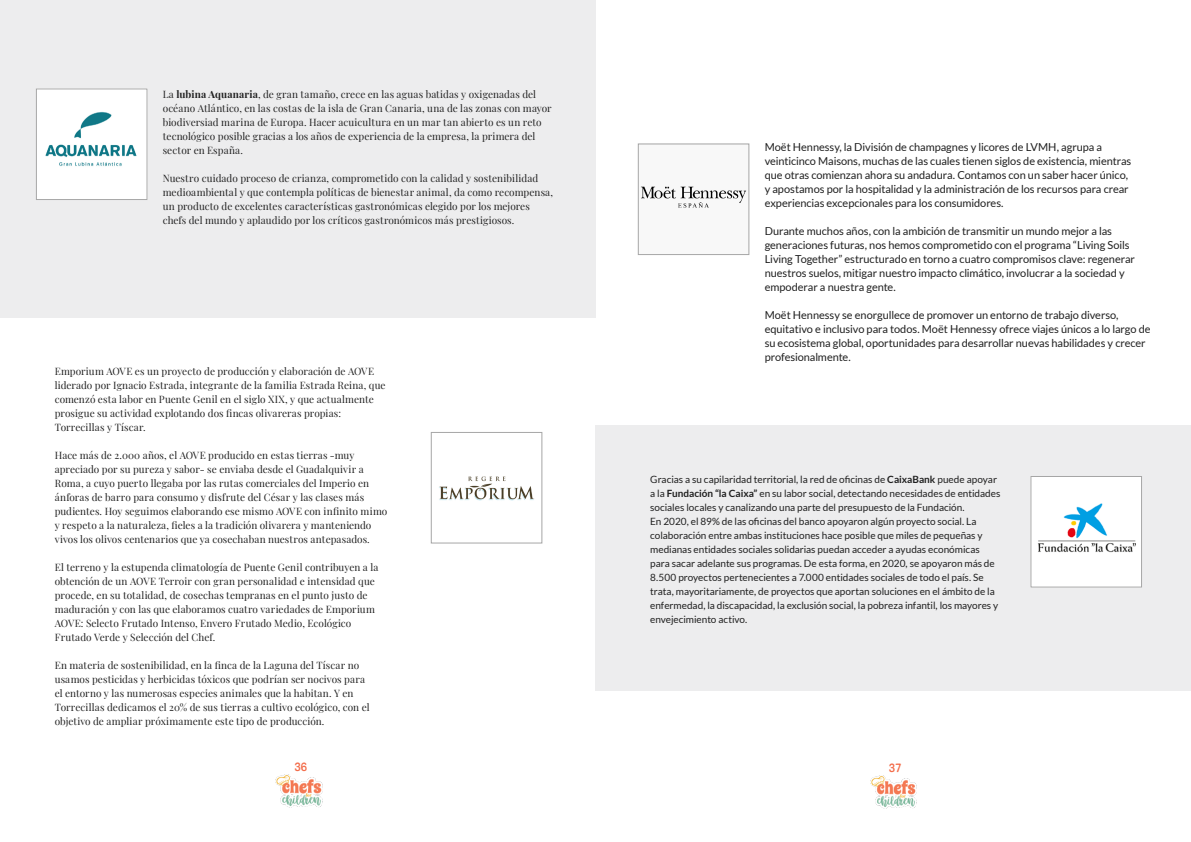
<style>
.page{position:relative;width:1191px;height:842px;background:#fff}
.page>*{position:absolute;margin:0;border:0;box-sizing:border-box;transform-origin:0 0}
.t1{font:12px "Caraque Regular Melted";color:#f36d4b}
.TEXTODossier{font:11px/14px "Lato";letter-spacing:-.005em;color:#202020}
.t2{font:10px/14px "Playfair Display";letter-spacing:.01em;color:#202020}
.TEXTODossier-2{font:10px/14px "Lato";color:#202020}
.s1{font-weight:700}
</style>
<div class="page">
<img style="left:275px;top:774px;width:48px;height:34px">
<img style="left:870px;top:775px;width:47px;height:34px">
<div style="left:0;top:0;width:595px;height:318px;background:#ededee"></div>
<img style="left:439px;top:476px;width:95px;height:25px">
<div style="left:431px;top:432px;width:111px;height:111px;border:1px solid #a6a6a6"></div>
<img style="left:38px;top:91px;width:107px;height:107px">
<div style="left:36px;top:89px;width:111px;height:111px;border:1px solid #a6a6a6"></div>
<div style="left:595px;top:425px;width:596px;height:265px;background:#ededee"></div>
<img style="left:1032px;top:478px;width:108px;height:107px">
<div style="left:1030px;top:476px;width:112px;height:111px;border:1px solid #a6a6a6"></div>
<img style="left:640px;top:186px;width:107px;height:22px">
<div style="left:638px;top:144px;width:111px;height:111px;border:1px solid #a6a6a6"></div>
<p class="t2" style="left:163px;top:86px;width:390px">La <span class="s1">lubina Aquanaria</span>, de gran tamaño, crece en las aguas batidas y oxigenadas del océano Atlántico, en las costas de la isla de Gran Canaria, una de las zonas con mayor biodiversiad marina de Europa. Hacer acuicultura en un mar tan abierto es un reto tecnológico posible gracias a los años de experiencia de la empresa, la primera del sector en España.</p>
<p class="t2" style="left:163px;top:170px;width:392px">Nuestro cuidado proceso de crianza, comprometido con la calidad y sostenibilidad medioambiental y que contempla políticas de bienestar animal, da como recompensa, un producto de excelentes características gastronómicas elegido por los mejores chefs del mundo y aplaudido por los críticos gastronómicos más prestigiosos.</p>
<p class="t2" style="left:55px;top:364px;width:332px">Emporium AOVE es un proyecto de producción y elaboración de AOVE liderado por Ignacio Estrada, integrante de la familia Estrada Reina, que comenzó esta labor en Puente Genil en el siglo XIX, y que actualmente prosigue su actividad explotando dos fincas olivareras propias:<br>Torrecillas y Tíscar.</p>
<p class="t2" style="left:55px;top:448px;width:334px">Hace más de 2.000 años, el AOVE producido en estas tierras -muy apreciado por su pureza y sabor- se enviaba desde el Guadalquivir a Roma, a cuyo puerto llegaba por las rutas comerciales del Imperio en ánforas de barro para consumo y disfrute del César y las clases más pudientes. Hoy seguimos elaborando ese mismo AOVE con infinito mimo y respeto a la naturaleza, fieles a la tradición olivarera y manteniendo vivos los olivos centenarios que ya cosechaban nuestros antepasados.</p>
<p class="t2" style="left:55px;top:560px;width:325px">El terreno y la estupenda climatología de Puente Genil contribuyen a la obtención de un AOVE Terroir con gran personalidad e intensidad que procede, en su totalidad, de cosechas tempranas en el punto justo de maduración y con las que elaboramos cuatro variedades de Emporium AOVE: Selecto Frutado Intenso, Envero Frutado Medio, Ecológico Frutado Verde y Selección del Chef.</p>
<p class="t2" style="left:55px;top:658px;width:316px">En materia de sostenibilidad, en la finca de la Laguna del Tíscar no usamos pesticidas y herbicidas tóxicos que podrían ser nocivos para el entorno y las numerosas especies animales que la habitan. Y en Torrecillas dedicamos el 20% de sus tierras a cultivo ecológico, con el objetivo de ampliar próximamente este tipo de producción.</p>
<p class="TEXTODossier" style="left:764px;top:140px;width:368px">Moët Hennessy, la División de champagnes y licores de LVMH, agrupa a veinticinco Maisons, muchas de las cuales tienen siglos de existencia, mientras que otras comienzan ahora su andadura. Contamos con un saber hacer único, y apostamos por la hospitalidad y la administración de los recursos para crear experiencias excepcionales para los consumidores.</p>
<p class="TEXTODossier" style="left:764px;top:224px;width:372px">Durante muchos años, con la ambición de transmitir un mundo mejor a las generaciones futuras, nos hemos comprometido con el programa “Living Soils Living Together” estructurado en torno a cuatro compromisos clave: regenerar nuestros suelos, mitigar nuestro impacto climático, involucrar a la sociedad y empoderar a nuestra gente.</p>
<p class="TEXTODossier" style="left:764px;top:308px;width:387px">Moët Hennessy se enorgullece de promover un entorno de trabajo diverso, equitativo e inclusivo para todos. Moët Hennessy ofrece viajes únicos a lo largo de su ecosistema global, oportunidades para desarrollar nuevas habilidades y crecer profesionalmente.</p>
<p class="TEXTODossier-2" style="left:650px;top:472px;width:352px">Gracias a su capilaridad territorial, la red de oficinas de <span class="s1">CaixaBank</span> puede apoyar a la <span class="s1">Fundación “la Caixa”</span> en su labor social, detectando necesidades de entidades sociales locales y canalizando una parte del presupuesto de la Fundación.<br>En 2020, el 89% de las oficinas del banco apoyaron algún proyecto social. La colaboración entre ambas instituciones hace posible que miles de pequeñas y medianas entidades sociales solidarias puedan acceder a ayudas económicas para sacar adelante sus programas. De esta forma, en 2020, se apoyaron más de 8.500 proyectos pertenecientes a 7.000 entidades sociales de todo el país. Se trata, mayoritariamente, de proyectos que aportan soluciones en el ámbito de la enfermedad, la discapacidad, la exclusión social, la pobreza infantil, los mayores y envejecimiento activo.</p>
<p class="t1" style="left:294px;top:760px;width:14px">36</p>
<p class="t1" style="left:888px;top:761px;width:14px">37</p>
</div>
